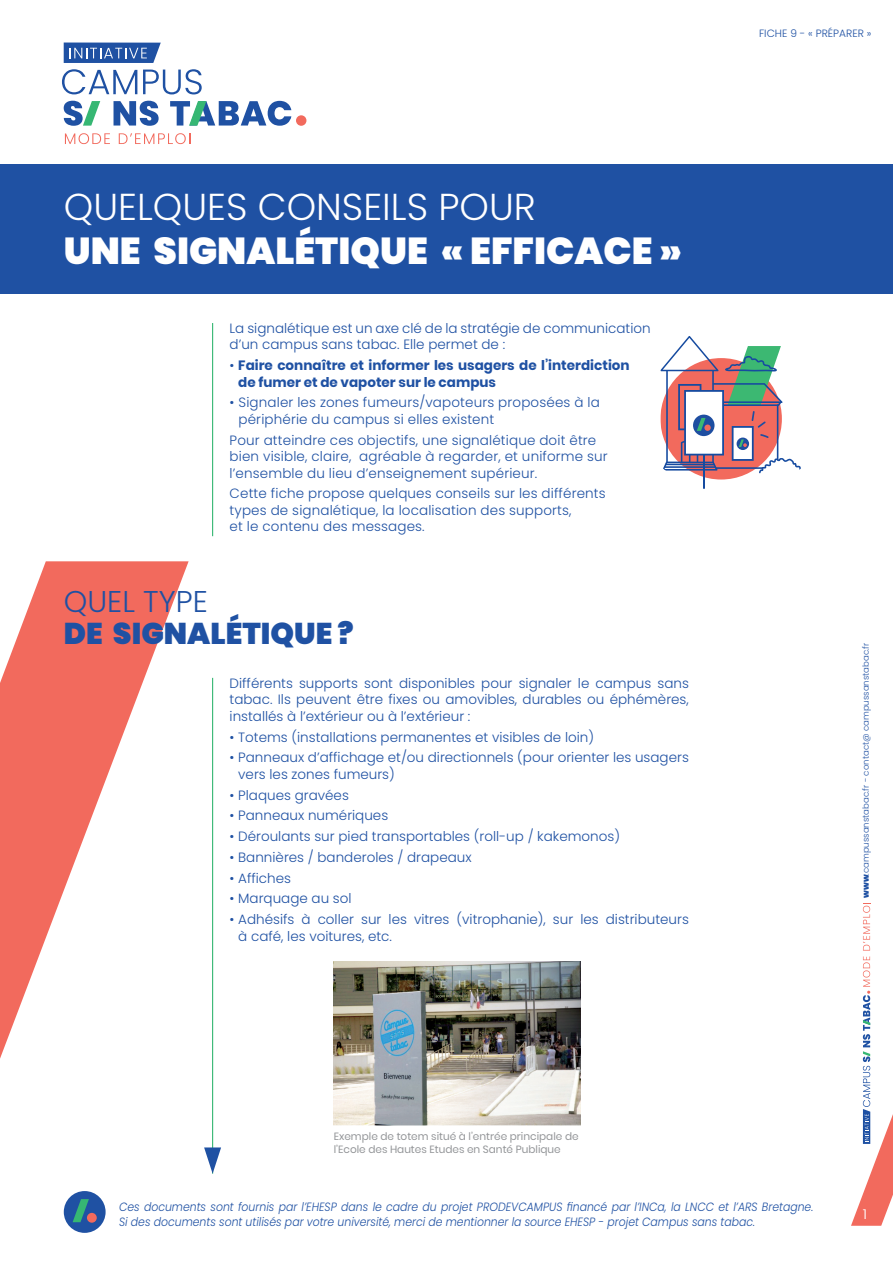
<style>
.page{position:relative;width:893px;height:1263px;background:#fff}
.page>*{position:absolute;margin:0;border:0;box-sizing:border-box;transform-origin:0 0}
.t1{font:900 37.5px "Poppins";color:#fff}
.t2{font:300 37.5px "Poppins";color:#fff}
.t3{font:900 30px "Poppins";color:#1f51a3}
.t4{font:300 30px "Poppins";color:#1f51a3}
.t5{font:300 13.5px/16.5px "Poppins";color:#1f51a3}
.t6{font:700 13.5px/16.5px "Poppins";color:#1f51a3}
.t7{font:300 13.5px "Poppins";color:#fff;scale:1.1 1}
.t8{font:italic 300 12px/15px "Poppins";color:#1f51a3;scale:.91 1}
.t9{font:300 10.65px "Poppins";color:#1f51a3}
.t10{font:10.5px/12.6px "Poppins";color:#939598}
.t11{font:300 8.55px "Poppins";color:#1f51a3}
.s1{font-weight:300}
.s2{font-weight:900}
</style>
<div class="page">
<div style="left:0;top:164px;width:893px;height:130px;background:#1f51a3"></div>
<svg style="left:0;top:561px;width:189px;height:498px"></svg>
<hr style="left:212px;top:323px;width:1px;height:213px;background:#36b773">
<hr style="left:212px;top:678px;width:1px;height:495px;background:#36b773">
<img style="left:334px;top:961px;width:247px;height:165px">
<hr style="left:703px;top:455px;width:2px;height:34px;background:#164ba0">
<svg style="left:660px;top:336px;width:141px;height:143px"></svg>
<svg style="left:204px;top:1147px;width:17px;height:27px"></svg>
<svg style="left:863px;top:903px;width:7px;height:47px"></svg>
<svg style="left:851px;top:956px;width:42px;height:270px"></svg>
<div style="left:64px;top:1191px;width:42px;height:42px;background:#1f51a3;border-radius:50%"></div>
<svg style="left:73px;top:1199px;width:16px;height:23px"></svg>
<div style="left:87px;top:1213px;width:10px;height:10px;background:#f26a5d;border-radius:50%"></div>
<svg style="left:62px;top:69px;width:75px;height:25px"></svg>
<svg style="left:143px;top:69px;width:59px;height:25px"></svg>
<svg style="left:114px;top:101px;width:45px;height:25px"></svg>
<svg style="left:65px;top:133px;width:45px;height:11px"></svg>
<svg style="left:119px;top:133px;width:71px;height:11px"></svg>
<svg style="left:64px;top:43px;width:97px;height:20px;background:#426cb1"></svg>
<div style="left:296px;top:115px;width:10px;height:11px;background:#f26a5d;border-radius:50%"></div>
<svg style="left:64px;top:101px;width:36px;height:25px"></svg>
<svg style="left:170px;top:101px;width:121px;height:25px"></svg>
<h1 class="t2" style="left:64px;top:186px;width:474px">QUELQUES CONSEILS POUR</h1>
<h1 class="t1" style="left:64px;top:229px;width:620px">UNE SIGNALÉTIQUE « EFFICACE »</h1>
<p class="t5" style="left:230px;top:320px;width:423px">La signalétique est un axe clé de la stratégie de communication d’un campus sans tabac. Elle permet de :</p>
<p class="t6" style="left:238px;top:357px;width:393px;text-indent:-9px"><span class="s1">•</span> Faire connaître et informer les usagers de l’interdiction de fumer et de vapoter sur le campus</p>
<p class="t5" style="left:239px;top:394px;width:363px;text-indent:-9px">• Signaler les zones fumeurs/vapoteurs proposées à la périphérie du campus si elles existent</p>
<p class="t5" style="left:230px;top:432px;width:380px">Pour atteindre ces objectifs, une signalétique doit être bien visible, claire, agréable à regarder, et uniforme sur l’ensemble du lieu d’enseignement supérieur.</p>
<p class="t5" style="left:230px;top:485px;width:378px">Cette fiche propose quelques conseils sur les différents types de signalétique, la localisation des supports,<br>et le contenu des messages.</p>
<h2 class="t4" style="left:64px;top:584px;width:145px">QUEL TYPE</h2>
<h2 class="t3" style="left:64px;top:616px;width:291px">DE SIGNALÉTIQUE ?</h2>
<p class="t5" style="left:230px;top:675px;width:461px;text-align:justify">Différents supports sont disponibles pour signaler le campus sans tabac. Ils peuvent être fixes ou amovibles, durables ou éphémères, installés à l’extérieur ou à l’extérieur :</p>
<p class="t5" style="left:230px;top:729px;width:366px">• Totems (installations permanentes et visibles de loin)</p>
<p class="t5" style="left:238px;top:749px;width:452px;text-indent:-9px">• Panneaux d’affichage et/ou directionnels (pour orienter les usagers vers les zones fumeurs)</p>
<p class="t5" style="left:230px;top:787px;width:121px">• Plaques gravées</p>
<p class="t5" style="left:230px;top:807px;width:160px">• Panneaux numériques</p>
<p class="t5" style="left:230px;top:828px;width:392px">• Déroulants sur pied transportables (roll-up / kakemonos)</p>
<p class="t5" style="left:230px;top:849px;width:243px">• Bannières / banderoles / drapeaux</p>
<p class="t5" style="left:230px;top:870px;width:63px">• Affiches</p>
<p class="t5" style="left:230px;top:890px;width:123px">• Marquage au sol</p>
<p class="t5" style="left:238px;top:911px;width:452px;text-indent:-9px">• Adhésifs à coller sur les vitres (vitrophanie), sur les distributeurs à café, les voitures, etc.</p>
<p class="t9" style="left:759px;top:28px;width:114px">FICHE 9 - « PRÉPARER »</p>
<p class="t11" style="left:861px;top:898px;width:257px;rotate:-90deg"><span class="s2">www</span>.campussanstabac.fr - contact@ campussanstabac.fr</p>
<p class="t10" style="left:334px;top:1130px;width:246px">Exemple de totem situé à l’entrée principale de l’Ecole des Hautes Etudes en Santé Publique</p>
<p class="t8" style="left:119px;top:1199px;width:764px">Ces documents sont fournis par l’EHESP dans le cadre du projet PRODEVCAMPUS financé par l’INCa, la LNCC et l’ARS Bretagne.<br>Si des documents sont utilisés par votre université, merci de mentionner la source EHESP - projet Campus sans tabac.</p>
<p class="t7" style="left:863px;top:1207px;width:5px">1</p>
</div>
